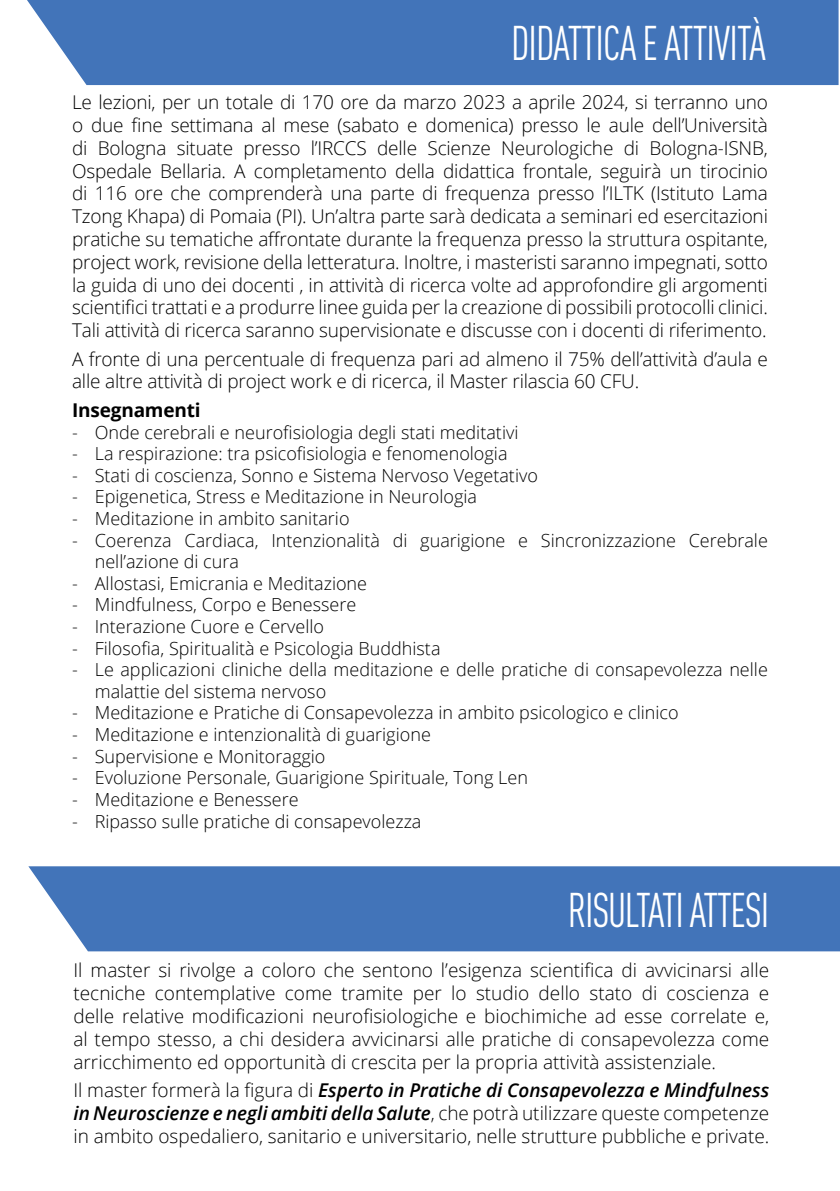
<style>
.page{position:relative;width:840px;height:1191px;background:#fff}
.page>*{position:absolute;margin:0;border:0;box-sizing:border-box;transform-origin:0 0}
.t1{font:condensed 48px "DINOT";letter-spacing:-.03em;color:#fff;scale:.9 1}
.t2{font:300 19px/22.8px "Open Sans";letter-spacing:-.01em;color:#000;text-align:justify}
.t3{font:700 19px "Open Sans";letter-spacing:-.01em;color:#000}
.t4{font:300 18px/21.6px "Open Sans";color:#000}
.s1{font-weight:600;font-style:italic}
</style>
<div class="page">
<div style="left:27px;top:0;width:811px;height:85px;background:#4274b9"></div>
<div style="left:28px;top:866px;width:811px;height:85px;background:#4274b9"></div>
<h1 class="t1" style="left:511px;top:15px;width:284px">DIDATTICA E ATTIVITÀ</h1>
<p class="t2" style="left:72px;top:90px;width:697px">Le lezioni, per un totale di 170 ore da marzo 2023 a aprile 2024, si terranno uno o due fine settimana al mese (sabato e domenica) presso le aule dell’Università di Bologna situate presso l’IRCCS delle Scienze Neurologiche di Bologna-ISNB, Ospedale Bellaria. A completamento della didattica frontale, seguirà un tirocinio di 116 ore che comprenderà una parte di frequenza presso l’ILTK (Istituto Lama Tzong Khapa) di Pomaia (PI). Un’altra parte sarà dedicata a seminari ed esercitazioni pratiche su tematiche affrontate durante la frequenza presso la struttura ospitante, project work, revisione della letteratura. Inoltre, i masteristi saranno impegnati, sotto la guida di uno dei docenti , in attività di ricerca volte ad approfondire gli argomenti scientifici trattati e a produrre linee guida per la creazione di possibili protocolli clinici.<br>Tali attività di ricerca saranno supervisionate e discusse con i docenti di riferimento.</p>
<p class="t2" style="left:72px;top:347px;width:697px">A fronte di una percentuale di frequenza pari ad almeno il 75% dell’attività d’aula e alle altre attività di project work e di ricerca, il Master rilascia 60 CFU.</p>
<p class="t3" style="left:72px;top:396px;width:130px">Insegnamenti</p>
<p class="t4" style="left:72px;top:421px;width:447px">- Onde cerebrali e neurofisiologia degli stati meditativi</p>
<p class="t4" style="left:72px;top:442px;width:437px">- La respirazione: tra psicofisiologia e fenomenologia</p>
<p class="t4" style="left:72px;top:464px;width:467px">- Stati di coscienza, Sonno e Sistema Nervoso Vegetativo</p>
<p class="t4" style="left:72px;top:485px;width:406px">- Epigenetica, Stress e Meditazione in Neurologia</p>
<p class="t4" style="left:72px;top:507px;width:279px">- Meditazione in ambito sanitario</p>
<p class="t4" style="left:95px;top:529px;width:674px;text-indent:-23px">- Coerenza Cardiaca, Intenzionalità di guarigione e Sincronizzazione Cerebrale nell’azione di cura</p>
<p class="t4" style="left:72px;top:572px;width:296px">- Allostasi, Emicrania e Meditazione</p>
<p class="t4" style="left:72px;top:593px;width:285px">- Mindfulness, Corpo e Benessere</p>
<p class="t4" style="left:72px;top:615px;width:253px">- Interazione Cuore e Cervello</p>
<p class="t4" style="left:72px;top:637px;width:370px">- Filosofia, Spiritualità e Psicologia Buddhista</p>
<p class="t4" style="left:95px;top:658px;width:674px;text-indent:-23px">- Le applicazioni cliniche della meditazione e delle pratiche di consapevolezza nelle malattie del sistema nervoso</p>
<p class="t4" style="left:72px;top:701px;width:607px">- Meditazione e Pratiche di Consapevolezza in ambito psicologico e clinico</p>
<p class="t4" style="left:72px;top:723px;width:360px">- Meditazione e intenzionalità di guarigione</p>
<p class="t4" style="left:72px;top:745px;width:255px">- Supervisione e Monitoraggio</p>
<p class="t4" style="left:72px;top:766px;width:457px">- Evoluzione Personale, Guarigione Spirituale, Tong Len</p>
<p class="t4" style="left:72px;top:788px;width:228px">- Meditazione e Benessere</p>
<p class="t4" style="left:72px;top:809px;width:351px">- Ripasso sulle pratiche di consapevolezza</p>
<h1 class="t1" style="left:567px;top:881px;width:225px">RISULTATI ATTESI</h1>
<p class="t2" style="left:73px;top:958px;width:697px">Il master si rivolge a coloro che sentono l’esigenza scientifica di avvicinarsi alle tecniche contemplative come tramite per lo studio dello stato di coscienza e delle relative modificazioni neurofisiologiche e biochimiche ad esse correlate e, al tempo stesso, a chi desidera avvicinarsi alle pratiche di consapevolezza come arricchimento ed opportunità di crescita per la propria attività assistenziale.</p>
<p class="t2" style="left:73px;top:1078px;width:697px">Il master formerà la figura di <span class="s1">Esperto in Pratiche di Consapevolezza e Mindfulness in Neuroscienze e negli ambiti della Salute</span>, che potrà utilizzare queste competenze in ambito ospedaliero, sanitario e universitario, nelle strutture pubbliche e private.</p>
</div>
